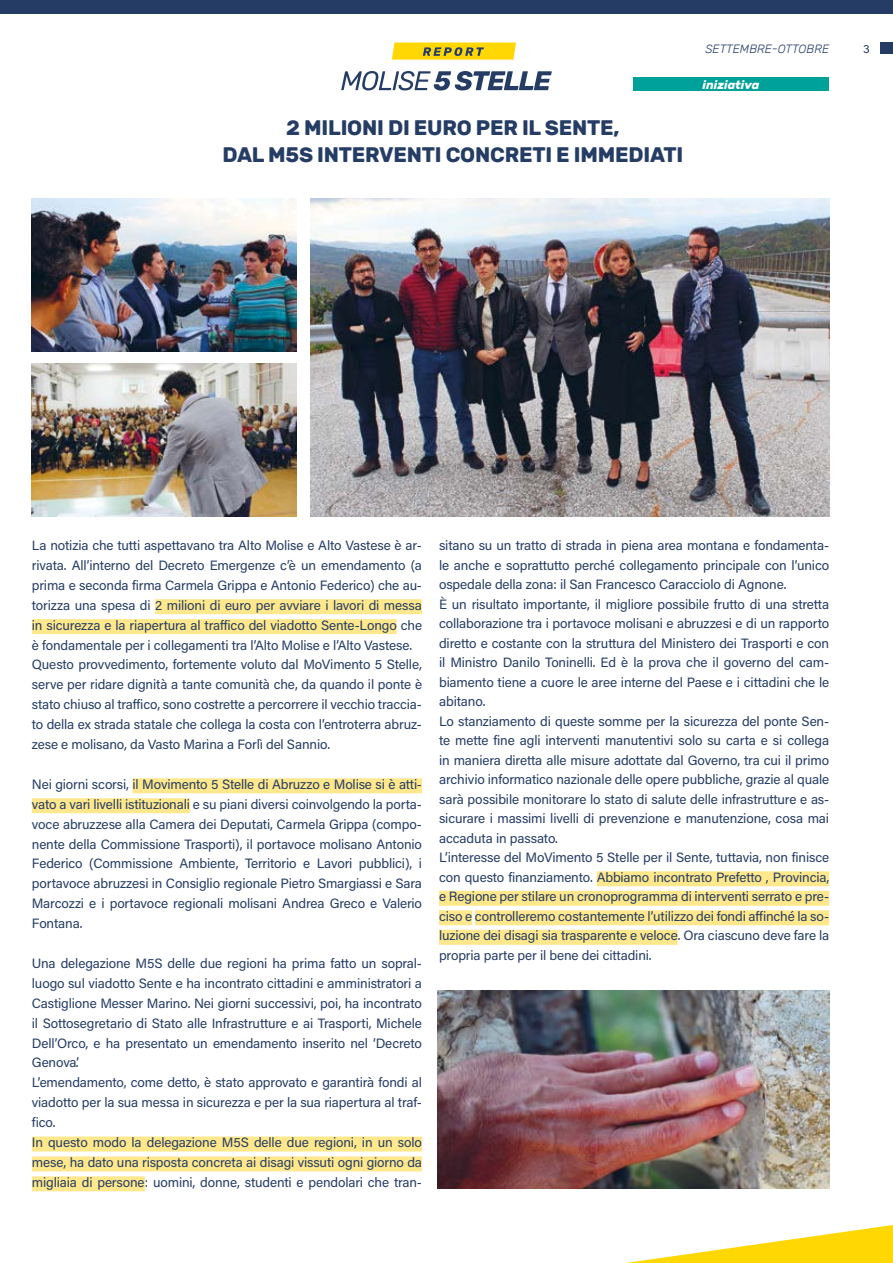
<style>
.page{position:relative;width:893px;height:1263px;background:#fff}
.page>*{position:absolute;margin:0;border:0;box-sizing:border-box;transform-origin:0 0}
.t1{font:700 21px/27px "Rubik";letter-spacing:-.01em;color:#253d65;text-align:center}
.t2{font:13.5px/20px "Acumin Pro";letter-spacing:-.01em;color:#253d65}
.t3{font:italic 300 12px "Rubik";color:#253d65}
.t4{font:italic 700 12px "Rubik";color:#fff}
.t5{font:12px "Acumin Pro";color:#253d65}
</style>
<div class="page">
<div style="left:0;top:0;width:893px;height:14px;background:#253d65"></div>
<svg style="left:626px;top:1225px;width:267px;height:38px"></svg>
<div style="left:880px;top:43px;width:13px;height:11px;background:#253d65"></div>
<svg style="left:392px;top:43px;width:124px;height:17px;background:#e6c71a"></svg>
<svg style="left:341px;top:71px;width:211px;height:19px"></svg>
<div style="left:155px;top:599px;width:267px;height:15px;background:#ffe78b"></div>
<div style="left:32px;top:619px;width:365px;height:15px;background:#ffe78b"></div>
<div style="left:133px;top:778px;width:289px;height:15px;background:#ffe78b"></div>
<div style="left:32px;top:798px;width:158px;height:15px;background:#ffe78b"></div>
<div style="left:32px;top:1136px;width:390px;height:15px;background:#ffe78b"></div>
<div style="left:32px;top:1156px;width:390px;height:15px;background:#ffe78b"></div>
<div style="left:32px;top:1176px;width:113px;height:15px;background:#ffe78b"></div>
<div style="left:597px;top:871px;width:232px;height:15px;background:#ffe78b"></div>
<div style="left:439px;top:891px;width:390px;height:15px;background:#ffe78b"></div>
<div style="left:439px;top:910px;width:33px;height:15px;background:#ffe78b"></div>
<div style="left:475px;top:910px;width:354px;height:15px;background:#ffe78b"></div>
<div style="left:439px;top:930px;width:239px;height:15px;background:#ffe78b"></div>
<img style="left:310px;top:198px;width:519px;height:319px">
<img style="left:32px;top:198px;width:264px;height:153px">
<img style="left:32px;top:364px;width:264px;height:153px">
<img style="left:438px;top:990px;width:391px;height:198px">
<div style="left:633px;top:77px;width:195px;height:14px;background:#00a19a"></div>
<p class="t3" style="left:705px;top:43px;width:125px">SETTEMBRE-OTTOBRE</p>
<p class="t5" style="left:863px;top:40px;width:8px">3</p>
<h1 class="t1" style="left:222px;top:114px;width:462px">2 MILIONI DI EURO PER IL SENTE,<br>DAL M5S INTERVENTI CONCRETI E IMMEDIATI</h1>
<p class="t4" style="left:702px;top:77px;width:58px">iniziativa</p>
<p class="t2" style="left:32px;top:535px;width:392px">La notizia che tutti aspettavano tra Alto Molise e Alto Vastese è ar&shy;rivata. All’interno del Decreto Emergenze c’è un emendamento (a prima e seconda firma Carmela Grippa e Antonio Federico) che au&shy;torizza una spesa di 2 milioni di euro per avviare i lavori di messa in sicurezza e la riapertura al traffico del viadotto Sente-Longo che è fondamentale per i collegamenti tra l’Alto Molise e l’Alto Vastese.<br>Questo provvedimento, fortemente voluto dal MoVimento 5 Stelle, serve per ridare dignità a tante comunità che, da quando il ponte è stato chiuso al traffico, sono costrette a percorrere il vecchio traccia&shy;to della ex strada statale che collega la costa con l’entroterra abruz&shy;zese e molisano, da Vasto Marina a Forlì del Sannio.</p>
<p class="t2" style="left:32px;top:773px;width:392px;text-align:justify">Nei giorni scorsi, il Movimento 5 Stelle di Abruzzo e Molise si è atti&shy;vato a vari livelli istituzionali e su piani diversi coinvolgendo la porta&shy;voce abruzzese alla Camera dei Deputati, Carmela Grippa (compo&shy;nente della Commissione Trasporti), il portavoce molisano Antonio Federico (Commissione Ambiente, Territorio e Lavori pubblici), i portavoce abruzzesi in Consiglio regionale Pietro Smargiassi e Sara Marcozzi e i portavoce regionali molisani Andrea Greco e Valerio Fontana.</p>
<p class="t2" style="left:32px;top:953px;width:392px">Una delegazione M5S delle due regioni ha prima fatto un sopral&shy;luogo sul viadotto Sente e ha incontrato cittadini e amministratori a Castiglione Messer Marino. Nei giorni successivi, poi, ha incontrato il Sottosegretario di Stato alle Infrastrutture e ai Trasporti, Michele Dell’Orco, e ha presentato un emendamento inserito nel ‘Decreto Genova’.<br>L’emendamento, come detto, è stato approvato e garantirà fondi al viadotto per la sua messa in sicurezza e per la sua riapertura al traf&shy;fico.<br>In questo modo la delegazione M5S delle due regioni, in un solo mese, ha dato una risposta concreta ai disagi vissuti ogni giorno da migliaia di persone: uomini, donne, studenti e pendolari che tran-</p>
<p class="t2" style="left:439px;top:535px;width:392px;line-height:19.5px">sitano su un tratto di strada in piena area montana e fondamenta&shy;le anche e soprattutto perché collegamento principale con l’unico ospedale della zona: il San Francesco Caracciolo di Agnone.<br>È un risultato importante, il migliore possibile frutto di una stretta collaborazione tra i portavoce molisani e abruzzesi e di un rapporto diretto e costante con la struttura del Ministero dei Trasporti e con il Ministro Danilo Toninelli. Ed è la prova che il governo del cam&shy;biamento tiene a cuore le aree interne del Paese e i cittadini che le abitano.<br>Lo stanziamento di queste somme per la sicurezza del ponte Sen&shy;te mette fine agli interventi manutentivi solo su carta e si collega in maniera diretta alle misure adottate dal Governo, tra cui il primo archivio informatico nazionale delle opere pubbliche, grazie al quale sarà possibile monitorare lo stato di salute delle infrastrutture e as&shy;sicurare i massimi livelli di prevenzione e manutenzione, cosa mai accaduta in passato.<br>L’interesse del MoVimento 5 Stelle per il Sente, tuttavia, non finisce con questo finanziamento. Abbiamo incontrato Prefetto , Provincia, e Regione per stilare un cronoprogramma di interventi serrato e pre&shy;ciso e controlleremo costantemente l’utilizzo dei fondi affinché la so&shy;luzione dei disagi sia trasparente e veloce. Ora ciascuno deve fare la propria parte per il bene dei cittadini.</p>
</div>
